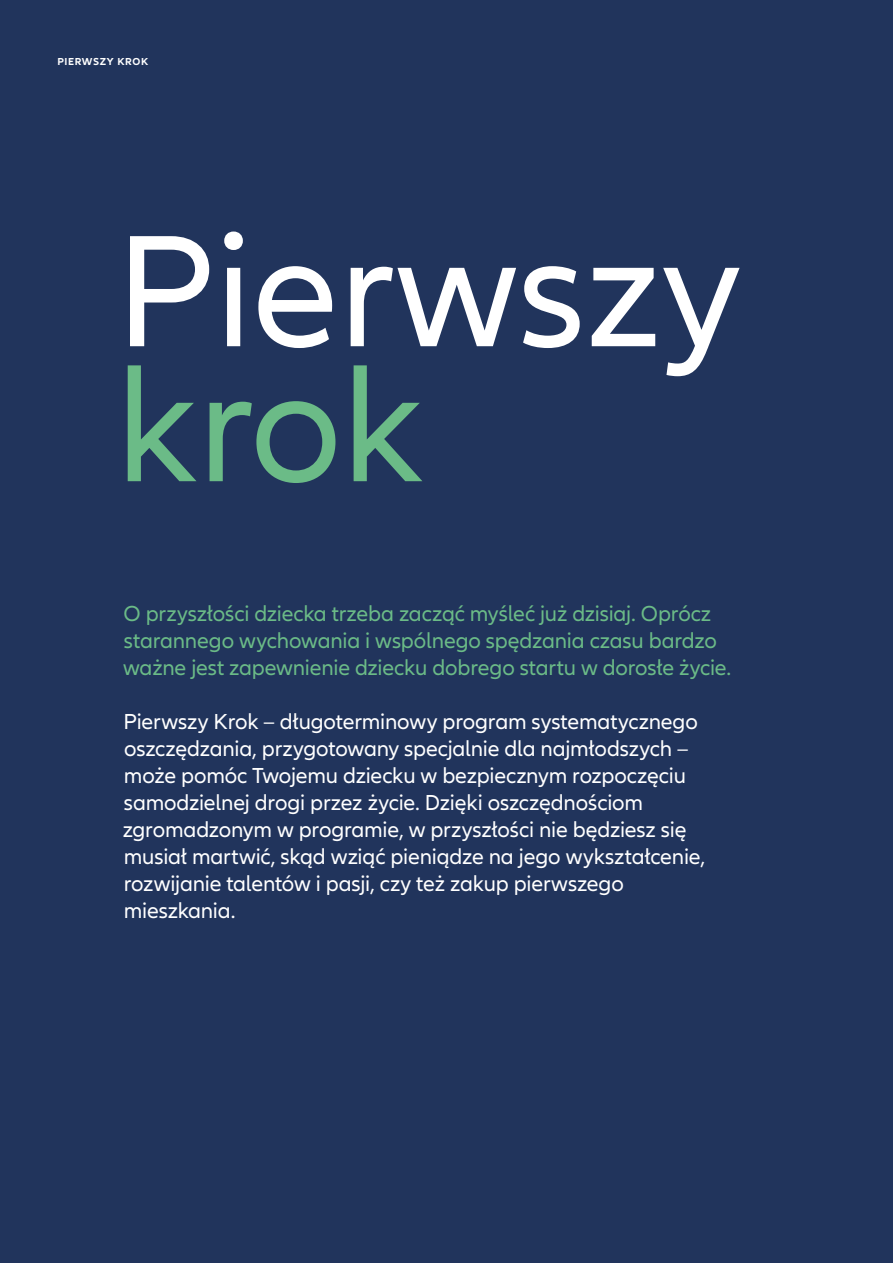
<style>
.page{position:relative;width:893px;height:1263px;background:#21345c}
.page>*{position:absolute;margin:0;border:0;box-sizing:border-box;transform-origin:0 0}
.t1{font:165px "Allianz Neo";color:#fff}
.t2{font:165px "Allianz Neo";color:#6bbb87}
.t3{font:22.5px/27px "Allianz Neo";letter-spacing:-.01em;color:#fff}
.t4{font:22.5px/27px "Allianz Neo";letter-spacing:-.01em;color:#6bbb87}
.t5{font:700 10.5px "Allianz Neo";letter-spacing:.06em;color:#fff}
</style>
<div class="page">
<p class="t5" style="left:57px;top:56px;width:93px">PIERWSZY KROK</p>
<h1 class="t1" style="left:116px;top:197px;width:627px">Pierwszy</h1>
<h1 class="t2" style="left:116px;top:332px;width:309px">krok</h1>
<p class="t4" style="left:123px;top:600px;width:610px">O przyszłości dziecka trzeba zacząć myśleć już dzisiaj. Oprócz starannego wychowania i wspólnego spędzania czasu bardzo ważne jest zapewnienie dziecku dobrego startu w dorosłe życie.</p>
<p class="t3" style="left:123px;top:708px;width:584px">Pierwszy Krok – długoterminowy program systematycznego oszczędzania, przygotowany specjalnie dla najmłodszych – może pomóc Twojemu dziecku w bezpiecznym rozpoczęciu samodzielnej drogi przez życie. Dzięki oszczędnościom zgromadzonym w programie, w przyszłości nie będziesz się musiał martwić, skąd wziąć pieniądze na jego wykształcenie, rozwijanie talentów i pasji, czy też zakup pierwszego mieszkania.</p>
</div>
